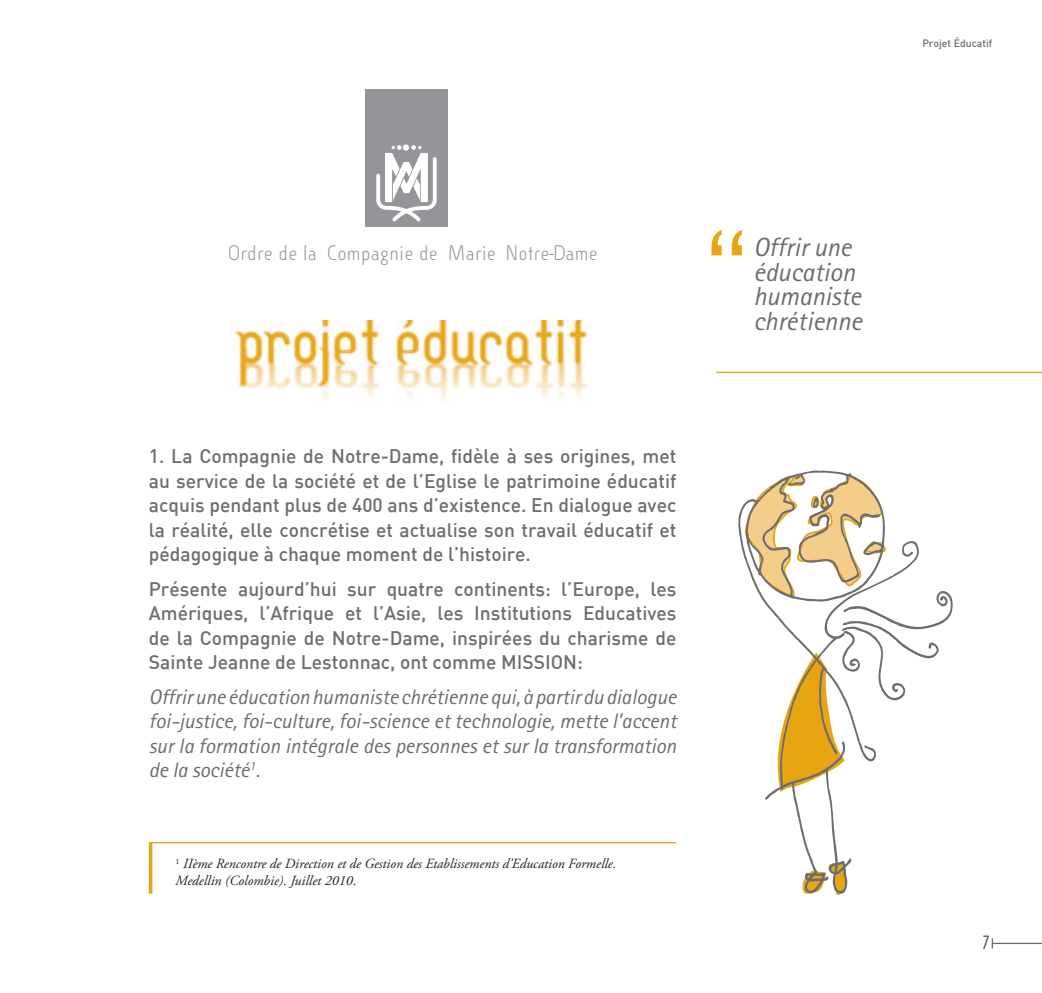
<style>
.page{position:relative;width:1042px;height:993px;background:#fff}
.page>*{position:absolute;margin:0;border:0;box-sizing:border-box;transform-origin:0 0}
.t1{font:105px "Lucida Fax";color:#e7a512}
.Frase_destacada_late{font:italic 26.25px/24.5px "Rotis Sans Serif";color:#6c6d70}
.Introduccion_cursiva{font:italic 21px/24.5px "Rotis Sans Serif";color:#6c6d70;text-align:justify}
.t2{font:21px "Cineplex LT";color:#939598}
.Introducción{font:500 19.25px/24.5px "DIN";color:#6c6d70;text-align:justify}
.notas_pie_de_pagina{font:italic 14px/16.8px "Adobe Garamond Pro";color:#231f20}
.t3{font:800 14px "DF Temple";color:#57585a}
.t4{font:500 10.5px "DIN";color:#6c6d70}
.s1{font-style:normal}
</style>
<div class="page">
<hr style="left:992px;top:942px;width:50px;height:1px;background:#6c6d70">
<div style="left:365px;top:89px;width:83px;height:138px;background:#939598"></div>
<svg style="left:376px;top:144px;width:61px;height:78px"></svg>
<hr style="left:152px;top:841px;width:524px;height:2px;background:#e7a512">
<hr style="left:149px;top:841px;width:3px;height:52px;background:#e7a512">
<hr style="left:716px;top:371px;width:326px;height:2px;background:#e7a512">
<img style="left:233px;top:321px;width:356px;height:81px">
<svg style="left:738px;top:504px;width:114px;height:390px"></svg>
<svg style="left:744px;top:470px;width:209px;height:350px"></svg>
<p class="t4" style="left:922px;top:36px;width:71px">Projet Éducatif</p>
<p class="t2" style="left:228px;top:241px;width:371px">Ordre de la Compagnie de Marie Notre-Dame</p>
<p class="t1" style="left:701px;top:212px;width:52px">“</p>
<p class="Frase_destacada_late" style="left:753px;top:235px;width:110px">Offrir une éducation humaniste chrétienne</p>
<p class="Introducción" style="left:149px;top:443px;width:529px">1. La Compagnie de Notre-Dame, fidèle à ses origines, met au service de la société et de l’Eglise le patrimoine éducatif acquis pendant plus de 400 ans d’existence. En dialogue avec la réalité, elle concrétise et actualise son travail éducatif et pédagogique à chaque moment de l’histoire.</p>
<p class="Introducción" style="left:149px;top:575px;width:529px">Présente aujourd’hui sur quatre continents: l’Europe, les Amériques, l’Afrique et l’Asie, les Institutions Educatives de la Compagnie de Notre-Dame, inspirées du charisme de Sainte Jeanne de Lestonnac, ont comme MISSION:</p>
<p class="Introduccion_cursiva" style="left:149px;top:684px;width:529px">Offrir une éducation humaniste chrétienne qui, à partir du dialogue foi-justice, foi-culture, foi-science et technologie, mette l’accent sur la formation intégrale des personnes et sur la transformation de la société<sup>1</sup>.</p>
<p class="notas_pie_de_pagina" style="left:175px;top:855px;width:442px"><sup>1</sup> IIème Rencontre de Direction et de Gestion des Etablissements d’Education Formelle.<br>Medellin (Colombie). Juillet 2010<span class="s1">.</span></p>
<p class="t3" style="left:983px;top:933px;width:8px">7</p>
</div>
